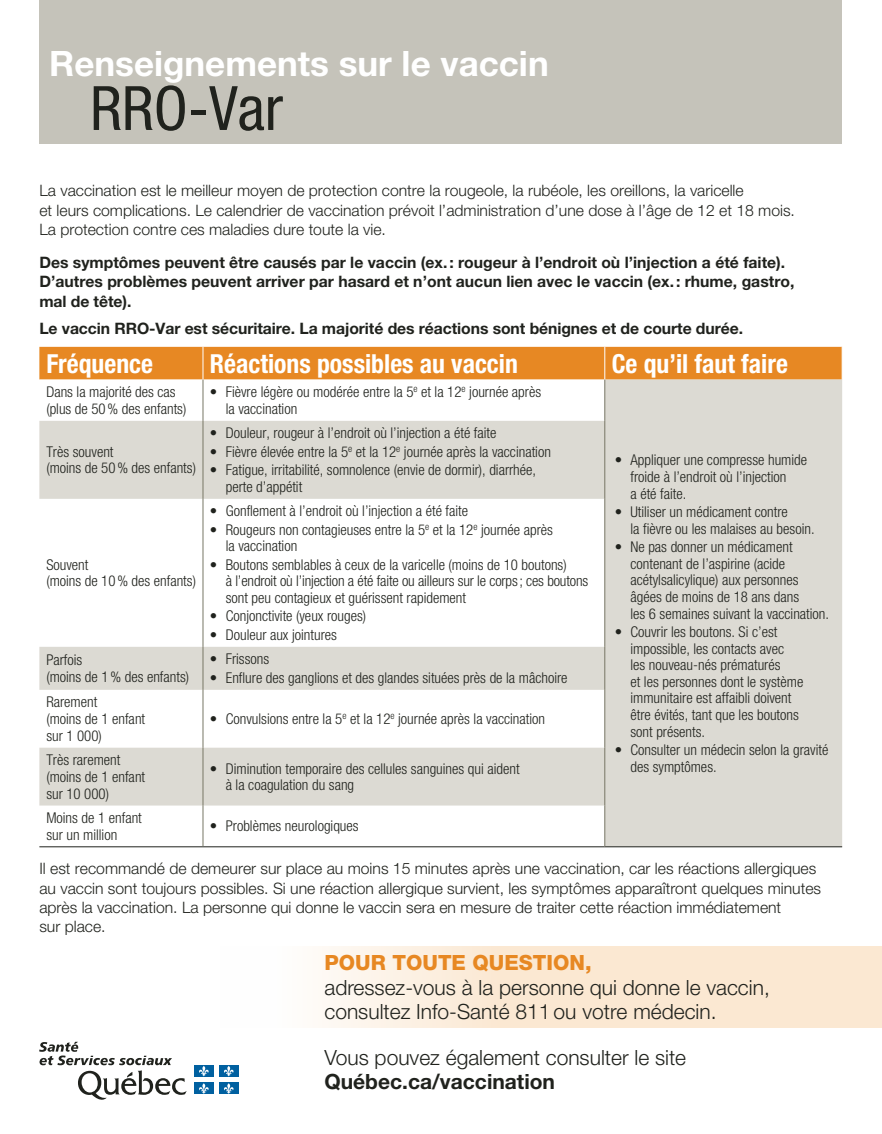
<style>
.page{position:relative;width:882px;height:1134px;background:#fff}
.page>*{position:absolute;margin:0;border:0;box-sizing:border-box;transform-origin:0 0}
.Titre_1_noir{font:condensed 61.25px "Helvetica Neue LT Std";color:#20221d}
.t1{font:700 35px "Helvetica Neue LT Std";color:#fff}
.En-tete{font:700 condensed 26.25px "Helvetica Neue LT Std";color:#fff}
.t2{font:300 21px/24.5px "Helvetica Neue LT Std";color:#20221d}
.Texte_rose{font:300 15.75px/19.2px "Helvetica Neue LT Std";color:#20221d}
.Texte_rose-2{font:700 15.75px/19.2px "Helvetica Neue LT Std";color:#20221d}
.Texte{font:300 condensed 14.88px/16.6px "Helvetica Neue LT Std";color:#20221d}
.s1{font-weight:800;color:#e78823}
.s2{font-weight:700}
</style>
<div class="page">
<svg style="left:39px;top:1042px;width:148px;height:58px"></svg>
<div style="left:194px;top:1065px;width:19px;height:12px;background:#0060a0"></div>
<svg style="left:199px;top:1066px;width:10px;height:10px"></svg>
<div style="left:219px;top:1065px;width:19px;height:12px;background:#0060a0"></div>
<svg style="left:224px;top:1066px;width:10px;height:10px"></svg>
<div style="left:194px;top:1083px;width:19px;height:11px;background:#0060a0"></div>
<svg style="left:199px;top:1083px;width:10px;height:11px"></svg>
<div style="left:219px;top:1083px;width:19px;height:11px;background:#0060a0"></div>
<svg style="left:224px;top:1083px;width:10px;height:11px"></svg>
<div style="left:39px;top:0;width:803px;height:144px;background:#c5c3ba"></div>
<div style="left:220px;top:946px;width:662px;height:82px;background:linear-gradient(to right,#fdf9f5,#fae2c6)"></div>
<div style="left:39px;top:347px;width:803px;height:33px;background:#e78823"></div>
<svg style="left:39px;top:380px;width:803px;height:466px;fill:#dcdad3"></svg>
<hr style="left:605px;top:846px;width:237px;height:1px;background:#20221d">
<hr style="left:203px;top:347px;width:1px;height:33px;background:#fff">
<hr style="left:604px;top:347px;width:1px;height:33px;background:#fff">
<hr style="left:39px;top:846px;width:164px;height:1px;background:#20221d">
<hr style="left:203px;top:846px;width:402px;height:1px;background:#20221d">
<hr style="left:203px;top:380px;width:1px;height:41px;background:#777665">
<hr style="left:203px;top:421px;width:1px;height:78px;background:#777665">
<hr style="left:203px;top:499px;width:1px;height:148px;background:#777665">
<hr style="left:203px;top:647px;width:1px;height:43px;background:#777665">
<hr style="left:203px;top:690px;width:1px;height:58px;background:#777665">
<hr style="left:203px;top:748px;width:1px;height:58px;background:#777665">
<hr style="left:203px;top:806px;width:1px;height:40px;background:#777665">
<hr style="left:604px;top:380px;width:1px;height:41px;background:#777665">
<hr style="left:604px;top:421px;width:1px;height:78px;background:#777665">
<hr style="left:604px;top:499px;width:1px;height:148px;background:#777665">
<hr style="left:604px;top:647px;width:1px;height:43px;background:#777665">
<hr style="left:604px;top:690px;width:1px;height:58px;background:#777665">
<hr style="left:604px;top:748px;width:1px;height:58px;background:#777665">
<hr style="left:604px;top:806px;width:1px;height:40px;background:#777665">
<p class="t1" style="left:49px;top:42px;width:501px">Renseignements sur le vaccin</p>
<p class="Titre_1_noir" style="left:90px;top:73px;width:194px">RRO-Var</p>
<p class="Texte_rose" style="left:39px;top:181px;width:757px">La vaccination est le meilleur moyen de protection contre la rougeole, la rubéole, les oreillons, la varicelle<br>et leurs complications. Le calendrier de vaccination prévoit l’administration d’une dose à l’âge de 12 et 18 mois.<br>La protection contre ces maladies dure toute la vie.</p>
<p class="Texte_rose-2" style="left:39px;top:253px;width:757px">Des symptômes peuvent être causés par le vaccin (ex.: rougeur à l’endroit où l’injection a été faite).<br>D’autres problèmes peuvent arriver par hasard et n’ont aucun lien avec le vaccin (ex.: rhume, gastro, mal de tête).</p>
<p class="Texte_rose-2" style="left:39px;top:318px;width:705px">Le vaccin RRO‑Var est sécuritaire. La majorité des réactions sont bénignes et de courte durée.</p>
<p class="En-tete" style="left:46px;top:347px;width:108px">Fréquence</p>
<p class="En-tete" style="left:210px;top:347px;width:309px">Réactions possibles au vaccin</p>
<p class="En-tete" style="left:612px;top:347px;width:178px">Ce qu’il faut faire</p>
<p class="Texte" style="left:46px;top:384px;width:142px">Dans la majorité des cas (plus de 50% des enfants)</p>
<p class="Texte" style="left:226px;top:384px;width:317px;text-indent:-16px">• Fièvre légère ou modérée entre la 5<sup>e</sup> et la 12<sup>e</sup> journée après la vaccination</p>
<p class="Texte" style="left:630px;top:452px;width:178px;text-indent:-16px">• Appliquer une compresse humide froide à l’endroit où l’injection<br>a été faite.</p>
<p class="Texte" style="left:630px;top:503px;width:186px;text-indent:-16px">• Utiliser un médicament contre<br>la fièvre ou les malaises au besoin.</p>
<p class="Texte" style="left:630px;top:538px;width:200px;text-indent:-16px">• Ne pas donner un médicament contenant de l’aspirine (acide acétylsalicylique) aux personnes âgées de moins de 18 ans dans<br>les 6 semaines suivant la vaccination.</p>
<p class="Texte" style="left:630px;top:623px;width:174px;text-indent:-16px">• Couvrir les boutons. Si c’est impossible, les contacts avec<br>les nouveau‑nés prématurés<br>et les personnes dont le système immunitaire est affaibli doivent être évités, tant que les boutons sont présents.</p>
<p class="Texte" style="left:630px;top:741px;width:199px;text-indent:-16px">• Consulter un médecin selon la gravité des symptômes.</p>
<p class="Texte" style="left:210px;top:425px;width:288px">• Douleur, rougeur à l’endroit où l’injection a été faite</p>
<p class="Texte" style="left:210px;top:443px;width:342px">• Fièvre élevée entre la 5<sup>e</sup> et la 12<sup>e</sup> journée après la vaccination</p>
<p class="Texte" style="left:226px;top:462px;width:312px;text-indent:-16px">• Fatigue, irritabilité, somnolence (envie de dormir), diarrhée, perte d’appétit</p>
<p class="Texte" style="left:46px;top:443px;width:151px">Très souvent<br>(moins de 50% des enfants)</p>
<p class="Texte" style="left:210px;top:503px;width:260px">• Gonflement à l’endroit où l’injection a été faite</p>
<p class="Texte" style="left:226px;top:521px;width:329px;text-indent:-16px">• Rougeurs non contagieuses entre la 5<sup>e</sup> et la 12<sup>e</sup> journée après la vaccination</p>
<p class="Texte" style="left:226px;top:556px;width:364px;text-indent:-16px">• Boutons semblables à ceux de la varicelle (moins de 10 boutons)<br>à l’endroit où l’injection a été faite ou ailleurs sur le corps; ces boutons sont peu contagieux et guérissent rapidement</p>
<p class="Texte" style="left:210px;top:608px;width:158px">• Conjonctivite (yeux rouges)</p>
<p class="Texte" style="left:210px;top:626px;width:128px">• Douleur aux jointures</p>
<p class="Texte" style="left:46px;top:556px;width:151px">Souvent<br>(moins de 10% des enfants)</p>
<p class="Texte" style="left:46px;top:652px;width:144px">Parfois<br>(moins de 1% des enfants)</p>
<p class="Texte" style="left:210px;top:651px;width:61px">• Frissons</p>
<p class="Texte" style="left:210px;top:669px;width:359px">• Enflure des ganglions et des glandes situées près de la mâchoire</p>
<p class="Texte" style="left:46px;top:694px;width:100px">Rarement<br>(moins de 1 enfant sur 1 000)</p>
<p class="Texte" style="left:210px;top:710px;width:337px">• Convulsions entre la 5<sup>e</sup> et la 12<sup>e</sup> journée après la vaccination</p>
<p class="Texte" style="left:46px;top:752px;width:100px">Très rarement (moins de 1 enfant sur 10 000)</p>
<p class="Texte" style="left:226px;top:760px;width:295px;text-indent:-16px">• Diminution temporaire des cellules sanguines qui aident à la coagulation du sang</p>
<p class="Texte" style="left:46px;top:809px;width:97px">Moins de 1 enfant sur un million</p>
<p class="Texte" style="left:210px;top:818px;width:150px">• Problèmes neurologiques</p>
<p class="Texte_rose" style="left:39px;top:859px;width:783px">Il est recommandé de demeurer sur place au moins 15 minutes après une vaccination, car les réactions allergiques au vaccin sont toujours possibles. Si une réaction allergique survient, les symptômes apparaîtront quelques minutes après la vaccination. La personne qui donne le vaccin sera en mesure de traiter cette réaction immédiatement<br>sur place.</p>
<p class="t2" style="left:324px;top:950px;width:447px"><span class="s1">POUR TOUTE QUESTION,<br></span>adressez-vous à la personne qui donne le vaccin, consultez Info-Santé 811 ou votre médecin.</p>
<p class="t2" style="left:324px;top:1044px;width:363px">Vous pouvez également consulter le site<br><span class="s2">Québec.ca/vaccination</span></p>
</div>
